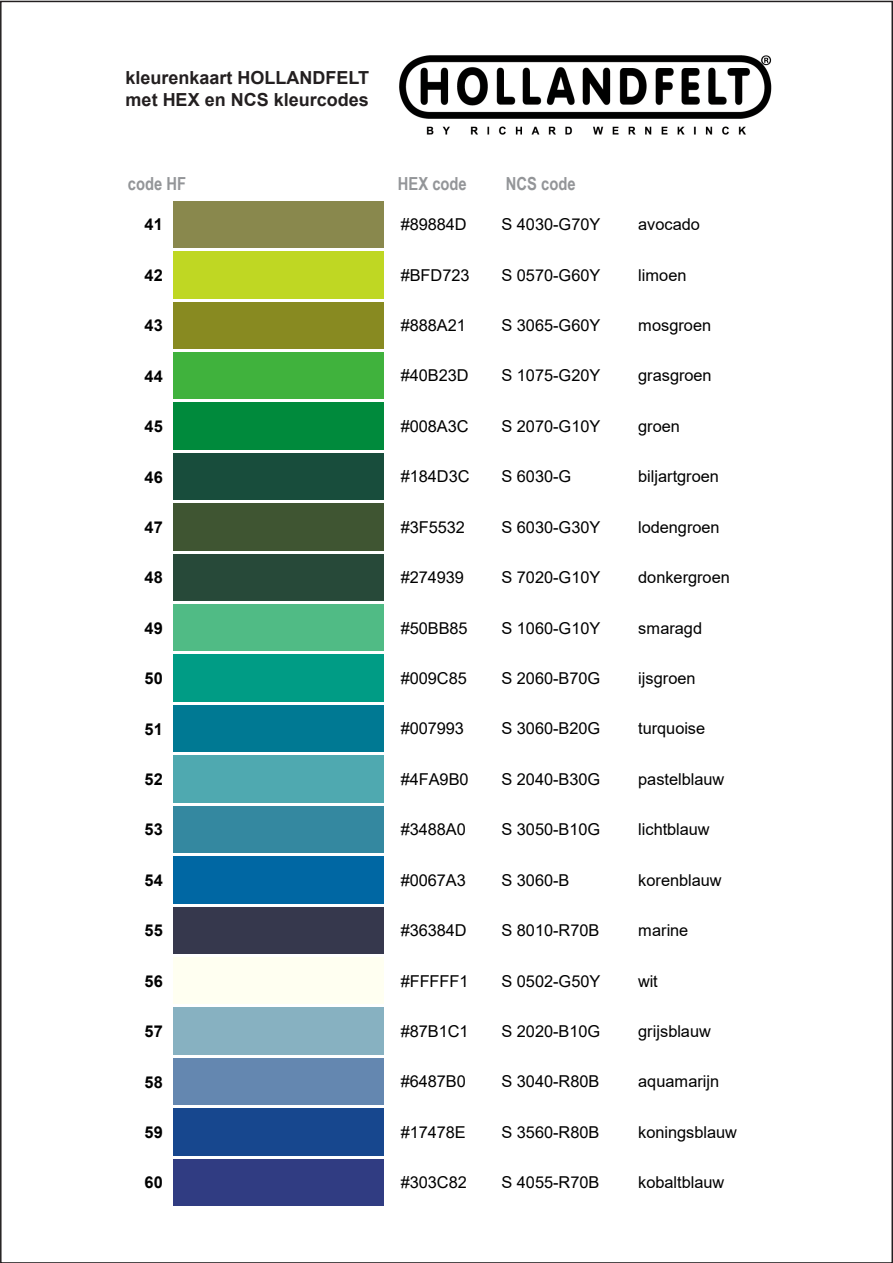
<style>
.page{position:relative;width:893px;height:1263px;background:#fff}
.page>*{position:absolute;margin:0;border:0;box-sizing:border-box;transform-origin:0 0}
.t1{font:700 18px/21.6px "Arial";color:#231f20}
.t2{font:700 18px "Arial Narrow";color:#939598}
.t3{font:16.35px "Arial";letter-spacing:-.005em;color:#000}
.t4{font:700 16.35px "Arial";letter-spacing:-.005em;color:#000}
</style>
<div class="page">
<img style="left:399px;top:55px;width:373px;height:80px">
<svg style="left:0;top:1px;width:1px;height:1262px"></svg>
<div style="left:171px;top:200px;width:215px;height:50px;background:#89884d"></div>
<div style="left:171px;top:250px;width:215px;height:50px;background:#bfd723"></div>
<div style="left:171px;top:300px;width:215px;height:51px;background:#888a21"></div>
<div style="left:171px;top:350px;width:215px;height:51px;background:#40b23d"></div>
<div style="left:171px;top:401px;width:215px;height:50px;background:#008a3c"></div>
<div style="left:171px;top:451px;width:215px;height:51px;background:#184d3c"></div>
<div style="left:171px;top:502px;width:215px;height:50px;background:#3f5532"></div>
<div style="left:171px;top:552px;width:215px;height:51px;background:#274939"></div>
<div style="left:171px;top:602px;width:215px;height:51px;background:#50bb85"></div>
<div style="left:171px;top:653px;width:215px;height:50px;background:#009c85"></div>
<div style="left:171px;top:703px;width:215px;height:51px;background:#007993"></div>
<div style="left:171px;top:754px;width:215px;height:50px;background:#4fa9b0"></div>
<div style="left:171px;top:804px;width:215px;height:51px;background:#3488a0"></div>
<div style="left:171px;top:854px;width:215px;height:51px;background:#0067a3"></div>
<div style="left:171px;top:905px;width:215px;height:50px;background:#36384d"></div>
<div style="left:171px;top:955px;width:215px;height:51px;background:#fffff1"></div>
<div style="left:171px;top:1006px;width:215px;height:50px;background:#87b1c1"></div>
<div style="left:171px;top:1056px;width:215px;height:51px;background:#6487b0"></div>
<div style="left:171px;top:1107px;width:215px;height:50px;background:#17478e"></div>
<div style="left:171px;top:1157px;width:215px;height:51px;background:#303c82"></div>
<hr style="left:170px;top:201px;width:2px;height:1008px;background:#fff">
<hr style="left:384px;top:201px;width:3px;height:1008px;background:#fff">
<hr style="left:137px;top:198px;width:611px;height:3px;background:#fff">
<hr style="left:137px;top:248px;width:611px;height:3px;background:#fff">
<hr style="left:137px;top:299px;width:611px;height:2px;background:#fff">
<hr style="left:137px;top:349px;width:611px;height:3px;background:#fff">
<hr style="left:137px;top:399px;width:611px;height:3px;background:#fff">
<hr style="left:137px;top:450px;width:611px;height:3px;background:#fff">
<hr style="left:137px;top:500px;width:611px;height:3px;background:#fff">
<hr style="left:137px;top:551px;width:611px;height:2px;background:#fff">
<hr style="left:137px;top:601px;width:611px;height:3px;background:#fff">
<hr style="left:137px;top:651px;width:611px;height:3px;background:#fff">
<hr style="left:137px;top:702px;width:611px;height:3px;background:#fff">
<hr style="left:137px;top:752px;width:611px;height:3px;background:#fff">
<hr style="left:137px;top:803px;width:611px;height:3px;background:#fff">
<hr style="left:137px;top:853px;width:611px;height:3px;background:#fff">
<hr style="left:137px;top:904px;width:611px;height:2px;background:#fff">
<hr style="left:137px;top:954px;width:611px;height:3px;background:#fff">
<hr style="left:137px;top:1004px;width:611px;height:3px;background:#fff">
<hr style="left:137px;top:1055px;width:611px;height:3px;background:#fff">
<hr style="left:137px;top:1105px;width:611px;height:3px;background:#fff">
<hr style="left:137px;top:1156px;width:611px;height:2px;background:#fff">
<hr style="left:137px;top:1206px;width:611px;height:3px;background:#fff">
<p class="t1" style="left:125px;top:67px;width:245px">kleurenkaart HOLLANDFELT met HEX en NCS kleurcodes</p>
<p class="t2" style="left:128px;top:170px;width:60px">code HF</p>
<p class="t2" style="left:398px;top:170px;width:70px">HEX code</p>
<p class="t2" style="left:506px;top:170px;width:71px">NCS code</p>
<p class="t4" style="left:145px;top:213px;width:20px">41</p>
<p class="t3" style="left:401px;top:213px;width:68px">#89884D</p>
<p class="t3" style="left:501px;top:213px;width:100px">S 4030-G70Y</p>
<p class="t3" style="left:638px;top:213px;width:63px">avocado</p>
<p class="t4" style="left:145px;top:263px;width:20px">42</p>
<p class="t3" style="left:401px;top:264px;width:70px">#BFD723</p>
<p class="t3" style="left:501px;top:264px;width:100px">S 0570-G60Y</p>
<p class="t3" style="left:638px;top:264px;width:50px">limoen</p>
<p class="t4" style="left:145px;top:314px;width:20px">43</p>
<p class="t3" style="left:401px;top:314px;width:67px">#888A21</p>
<p class="t3" style="left:501px;top:314px;width:100px">S 3065-G60Y</p>
<p class="t3" style="left:638px;top:314px;width:74px">mosgroen</p>
<p class="t4" style="left:145px;top:364px;width:20px">44</p>
<p class="t3" style="left:401px;top:364px;width:69px">#40B23D</p>
<p class="t3" style="left:501px;top:364px;width:100px">S 1075-G20Y</p>
<p class="t3" style="left:638px;top:364px;width:75px">grasgroen</p>
<p class="t4" style="left:145px;top:415px;width:20px">45</p>
<p class="t3" style="left:401px;top:415px;width:69px">#008A3C</p>
<p class="t3" style="left:501px;top:415px;width:100px">S 2070-G10Y</p>
<p class="t3" style="left:638px;top:415px;width:43px">groen</p>
<p class="t4" style="left:145px;top:465px;width:20px">46</p>
<p class="t3" style="left:401px;top:465px;width:70px">#184D3C</p>
<p class="t3" style="left:501px;top:465px;width:71px">S 6030-G</p>
<p class="t3" style="left:638px;top:465px;width:82px">biljartgroen</p>
<p class="t4" style="left:145px;top:516px;width:20px">47</p>
<p class="t3" style="left:401px;top:516px;width:66px">#3F5532</p>
<p class="t3" style="left:501px;top:516px;width:100px">S 6030-G30Y</p>
<p class="t3" style="left:638px;top:516px;width:83px">lodengroen</p>
<p class="t4" style="left:145px;top:566px;width:20px">48</p>
<p class="t3" style="left:401px;top:566px;width:65px">#274939</p>
<p class="t3" style="left:501px;top:566px;width:100px">S 7020-G10Y</p>
<p class="t3" style="left:638px;top:566px;width:93px">donkergroen</p>
<p class="t4" style="left:145px;top:616px;width:20px">49</p>
<p class="t3" style="left:401px;top:617px;width:69px">#50BB85</p>
<p class="t3" style="left:501px;top:617px;width:100px">S 1060-G10Y</p>
<p class="t3" style="left:638px;top:617px;width:65px">smaragd</p>
<p class="t4" style="left:145px;top:667px;width:20px">50</p>
<p class="t3" style="left:401px;top:667px;width:68px">#009C85</p>
<p class="t3" style="left:501px;top:667px;width:100px">S 2060-B70G</p>
<p class="t3" style="left:638px;top:667px;width:59px">ijsgroen</p>
<p class="t4" style="left:145px;top:717px;width:20px">51</p>
<p class="t3" style="left:401px;top:717px;width:65px">#007993</p>
<p class="t3" style="left:501px;top:717px;width:100px">S 3060-B20G</p>
<p class="t3" style="left:638px;top:717px;width:69px">turquoise</p>
<p class="t4" style="left:145px;top:768px;width:20px">52</p>
<p class="t3" style="left:401px;top:768px;width:69px">#4FA9B0</p>
<p class="t3" style="left:501px;top:768px;width:100px">S 2040-B30G</p>
<p class="t3" style="left:638px;top:768px;width:87px">pastelblauw</p>
<p class="t4" style="left:145px;top:818px;width:20px">53</p>
<p class="t3" style="left:401px;top:818px;width:67px">#3488A0</p>
<p class="t3" style="left:501px;top:818px;width:100px">S 3050-B10G</p>
<p class="t3" style="left:638px;top:818px;width:73px">lichtblauw</p>
<p class="t4" style="left:145px;top:869px;width:20px">54</p>
<p class="t3" style="left:401px;top:869px;width:67px">#0067A3</p>
<p class="t3" style="left:501px;top:869px;width:69px">S 3060-B</p>
<p class="t3" style="left:638px;top:869px;width:85px">korenblauw</p>
<p class="t4" style="left:145px;top:919px;width:20px">55</p>
<p class="t3" style="left:401px;top:919px;width:68px">#36384D</p>
<p class="t3" style="left:501px;top:919px;width:99px">S 8010-R70B</p>
<p class="t3" style="left:638px;top:919px;width:52px">marine</p>
<p class="t4" style="left:145px;top:969px;width:20px">56</p>
<p class="t3" style="left:401px;top:969px;width:69px">#FFFFF1</p>
<p class="t3" style="left:501px;top:969px;width:100px">S 0502-G50Y</p>
<p class="t3" style="left:638px;top:969px;width:21px">wit</p>
<p class="t4" style="left:145px;top:1020px;width:20px">57</p>
<p class="t3" style="left:401px;top:1020px;width:69px">#87B1C1</p>
<p class="t3" style="left:501px;top:1020px;width:100px">S 2020-B10G</p>
<p class="t3" style="left:638px;top:1020px;width:74px">grijsblauw</p>
<p class="t4" style="left:145px;top:1070px;width:20px">58</p>
<p class="t3" style="left:401px;top:1070px;width:67px">#6487B0</p>
<p class="t3" style="left:501px;top:1070px;width:99px">S 3040-R80B</p>
<p class="t3" style="left:638px;top:1070px;width:82px">aquamarijn</p>
<p class="t4" style="left:145px;top:1121px;width:20px">59</p>
<p class="t3" style="left:401px;top:1121px;width:67px">#17478E</p>
<p class="t3" style="left:501px;top:1121px;width:99px">S 3560-R80B</p>
<p class="t3" style="left:638px;top:1121px;width:100px">koningsblauw</p>
<p class="t4" style="left:145px;top:1171px;width:20px">60</p>
<p class="t3" style="left:401px;top:1171px;width:68px">#303C82</p>
<p class="t3" style="left:501px;top:1171px;width:99px">S 4055-R70B</p>
<p class="t3" style="left:638px;top:1171px;width:87px">kobaltblauw</p>
</div>
